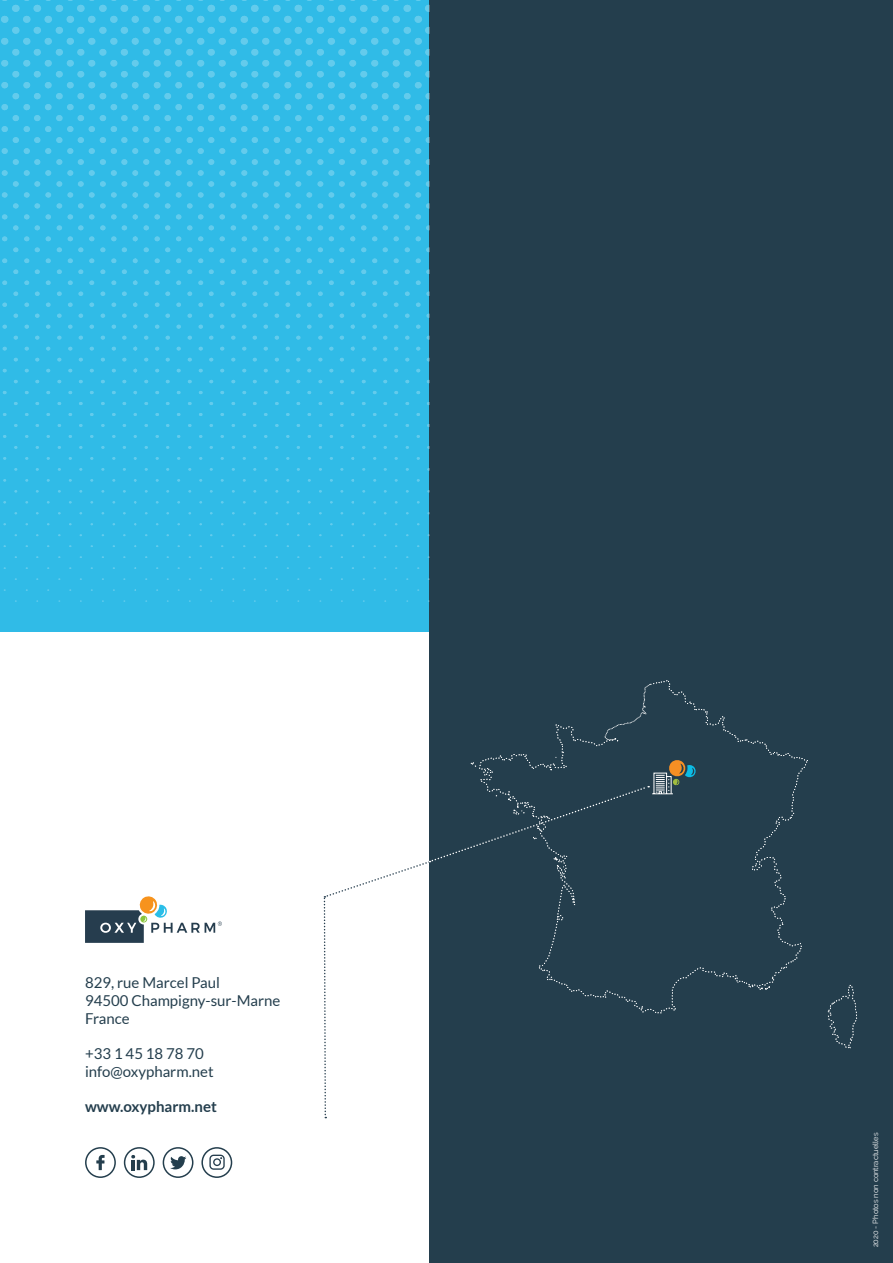
<style>
.page{position:relative;width:893px;height:1263px;background:#fff}
.page>*{position:absolute;margin:0;border:0;box-sizing:border-box;transform-origin:0 0}
.t1{font:15px/18px "Lato";color:#243e4d}
.t2{font:700 15px "Lato";color:#243e4d}
.t3{font:7.5px "Raleway";color:#fff}
</style>
<div class="page">
<svg style="left:85px;top:896px;width:137px;height:47px"></svg>
<div style="left:0;top:0;width:429px;height:631px;background:#30bbe7"></div>
<div style="left:429px;top:0;width:464px;height:1263px;background:#243e4d"></div>
<svg style="left:15px;top:600px;width:414px;height:2px"></svg>
<svg style="left:15px;top:578px;width:414px;height:2px"></svg>
<svg style="left:14px;top:556px;width:415px;height:2px"></svg>
<svg style="left:14px;top:534px;width:415px;height:2px"></svg>
<svg style="left:14px;top:512px;width:415px;height:2px"></svg>
<svg style="left:14px;top:490px;width:415px;height:2px"></svg>
<svg style="left:14px;top:468px;width:415px;height:3px"></svg>
<svg style="left:14px;top:446px;width:415px;height:3px"></svg>
<svg style="left:14px;top:424px;width:415px;height:3px"></svg>
<svg style="left:14px;top:402px;width:415px;height:3px"></svg>
<svg style="left:14px;top:380px;width:415px;height:3px"></svg>
<svg style="left:13px;top:358px;width:416px;height:3px"></svg>
<svg style="left:13px;top:336px;width:416px;height:4px"></svg>
<svg style="left:13px;top:314px;width:416px;height:4px"></svg>
<svg style="left:13px;top:292px;width:416px;height:4px"></svg>
<svg style="left:13px;top:269px;width:416px;height:5px"></svg>
<svg style="left:13px;top:247px;width:416px;height:5px"></svg>
<svg style="left:13px;top:225px;width:416px;height:5px"></svg>
<svg style="left:4px;top:589px;width:415px;height:2px"></svg>
<svg style="left:3px;top:567px;width:417px;height:2px"></svg>
<svg style="left:3px;top:545px;width:417px;height:2px"></svg>
<svg style="left:3px;top:523px;width:417px;height:2px"></svg>
<svg style="left:3px;top:501px;width:417px;height:2px"></svg>
<svg style="left:3px;top:479px;width:417px;height:3px"></svg>
<svg style="left:3px;top:457px;width:417px;height:3px"></svg>
<svg style="left:3px;top:435px;width:417px;height:3px"></svg>
<svg style="left:3px;top:413px;width:417px;height:3px"></svg>
<svg style="left:2px;top:391px;width:419px;height:3px"></svg>
<svg style="left:2px;top:369px;width:419px;height:3px"></svg>
<svg style="left:2px;top:347px;width:419px;height:3px"></svg>
<svg style="left:2px;top:325px;width:419px;height:4px"></svg>
<svg style="left:2px;top:303px;width:419px;height:4px"></svg>
<svg style="left:2px;top:281px;width:419px;height:4px"></svg>
<svg style="left:2px;top:258px;width:419px;height:5px"></svg>
<svg style="left:2px;top:236px;width:419px;height:5px"></svg>
<svg style="left:1px;top:0;width:428px;height:219px"></svg>
<svg style="left:96px;top:1155px;width:9px;height:15px"></svg>
<svg style="left:131px;top:1155px;width:16px;height:15px"></svg>
<div style="left:85px;top:1147px;width:31px;height:31px;border:2px solid #243e4d;border-radius:50%"></div>
<div style="left:163px;top:1147px;width:30px;height:31px;border:2px solid #243e4d;border-radius:50%"></div>
<div style="left:124px;top:1147px;width:31px;height:31px;border:2px solid #243e4d;border-radius:50%"></div>
<div style="left:201px;top:1147px;width:31px;height:31px;border:2px solid #243e4d;border-radius:50%"></div>
<svg style="left:170px;top:1156px;width:16px;height:13px"></svg>
<svg style="left:209px;top:1154px;width:16px;height:16px"></svg>
<svg style="left:827px;top:985px;width:30px;height:64px"></svg>
<svg style="left:323px;top:680px;width:485px;height:438px"></svg>
<p class="t1" style="left:85px;top:974px;width:136px">829, rue Marcel Paul</p>
<p class="t1" style="left:85px;top:992px;width:197px">94500 Champigny-sur-Marne<br>France</p>
<p class="t1" style="left:85px;top:1045px;width:120px">+33 1 45 18 78 70</p>
<p class="t1" style="left:85px;top:1063px;width:130px">info@oxypharm.net</p>
<p class="t2" style="left:85px;top:1098px;width:133px">www.oxypharm.net</p>
<p class="t3" style="left:871px;top:1247px;width:116px;rotate:-90deg">2020 - Photos non contractuelles</p>
</div>
